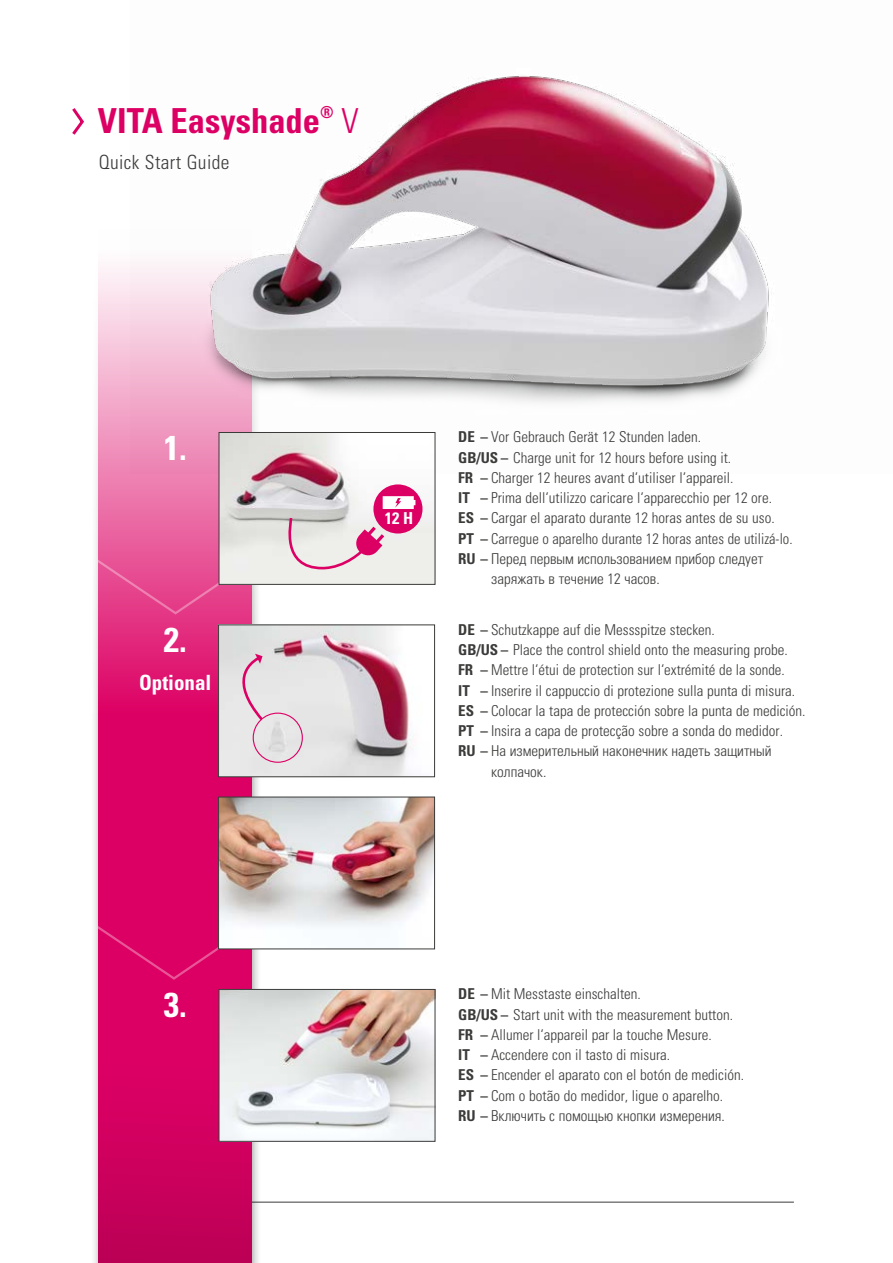
<style>
.page{position:relative;width:893px;height:1263px;background:#fff}
.page>*{position:absolute;margin:0;border:0;box-sizing:border-box;transform-origin:0 0}
.t1{font:700 condensed 34.5px "Univers LT";color:#dd0064}
.t2{font:700 condensed 34.5px "Univers LT";color:#fff}
.t3{font:700 condensed 21px "Univers LT";color:#fff}
.t4{font:300 condensed 19.5px "Univers LT";letter-spacing:.02em;color:#3b3b3a}
.t5{font:700 condensed 16.5px "Univers LT";color:#fff}
.t6{font:300 condensed 15px/20.2px "Univers LT";color:#3b3b3a}
.t7{font:15px/20.2px "Univers LTCYR 47 Light Cond";color:#3b3b3a}
.s1{font-weight:300}
.s2{font-weight:700}
.s3{font-family:"Univers LTCYR 67 Bold Cond"}
.s4{font-family:"Univers LT";font-weight:700;font-stretch:condensed}
</style>
<div class="page">
<hr style="left:99px;top:1202px;width:695px;height:1px;background:#3b3b3a">
<div style="left:91px;top:225px;width:171px;height:1038px;background:#000;opacity:.4"></div>
<svg style="left:99px;top:230px;width:153px;height:1033px;background:#db2074"></svg>
<svg style="left:99px;top:558px;width:153px;height:58px;background:#e5478e"></svg>
<div style="left:99px;top:923px;width:153px;height:58px;background:#dd0064"></div>
<img style="left:130px;top:76px;width:639px;height:397px">
<svg style="left:72px;top:108px;width:12px;height:27px"></svg>
<img style="left:221px;top:434px;width:212px;height:149px">
<div style="left:219px;top:432px;width:216px;height:153px;border:1px solid #3b3b3a"></div>
<img style="left:220px;top:627px;width:192px;height:148px">
<div style="left:218px;top:625px;width:217px;height:152px;border:1px solid #3b3b3a"></div>
<img style="left:220px;top:799px;width:213px;height:148px">
<div style="left:218px;top:797px;width:217px;height:152px;border:1px solid #3b3b3a"></div>
<img style="left:221px;top:991px;width:212px;height:148px">
<div style="left:373px;top:484px;width:49px;height:49px;background:#dd0064;border-radius:50%"></div>
<svg style="left:383px;top:496px;width:32px;height:13px"></svg>
<svg style="left:280px;top:515px;width:104px;height:56px;background:#e5c6d0"></svg>
<svg style="left:229px;top:654px;width:36px;height:69px;background:#e4d0d9"></svg>
<div style="left:253px;top:713px;width:50px;height:50px;border:1px solid #dd0064;border-radius:50%"></div>
<h1 class="t1" style="left:98px;top:100px;width:262px">VITA Easyshade<sup>®</sup> <span class="s1">V</span></h1>
<h3 class="t4" style="left:99px;top:150px;width:132px">Quick Start Guide</h3>
<h1 class="t2" style="left:164px;top:426px;width:24px">1.</h1>
<h1 class="t2" style="left:164px;top:618px;width:24px">2.</h1>
<h2 class="t3" style="left:139px;top:670px;width:74px">Optional</h2>
<h1 class="t2" style="left:164px;top:983px;width:24px">3.</h1>
<p class="t5" style="left:385px;top:508px;width:30px">12 H</p>
<p class="t6" style="left:458px;top:427px;width:336px"><span class="s2">DE –</span> Vor Gebrauch Gerät 12 Stunden laden.<br><span class="s2">GB/US –</span> Charge unit for 12 hours before using it.<br><span class="s2">FR –</span> Charger 12 heures avant d‘utiliser l‘appareil.<br><span class="s2">IT –</span> Prima dell‘utilizzo caricare l‘apparecchio per 12 ore.<br><span class="s2">ES –</span> Cargar el aparato durante 12 horas antes de su uso.<br><span class="s2">PT –</span> Carregue o aparelho durante 12 horas antes de utilizá-lo.</p>
<p class="t7" style="left:491px;top:548px;width:274px;text-indent:-33px"><span class="s3">RU</span> <span class="s4">–</span> Перед первым использованием прибор следует заряжать в течение 12 часов.</p>
<p class="t6" style="left:458px;top:619px;width:349px"><span class="s2">DE –</span> Schutzkappe auf die Messspitze stecken.<br><span class="s2">GB/US –</span> Place the control shield onto the measuring probe.<br><span class="s2">FR –</span> Mettre l‘étui de protection sur l‘extrémité de la sonde.<br><span class="s2">IT –</span> Inserire il cappuccio di protezione sulla punta di misura.<br><span class="s2">ES –</span> Colocar la tapa de protección sobre la punta de medición.<br><span class="s2">PT –</span> Insira a capa de protecção sobre a sonda do medidor.</p>
<p class="t7" style="left:491px;top:740px;width:282px;text-indent:-33px"><span class="s4">RU –</span> На измерительный наконечник надеть защитный колпачок.</p>
<p class="t6" style="left:458px;top:984px;width:287px"><span class="s2">DE –</span> Mit Messtaste einschalten.<br><span class="s2">GB/US –</span> Start unit with the measurement button.<br><span class="s2">FR –</span> Allumer l‘appareil par la touche Mesure.<br><span class="s2">IT –</span> Accendere con il tasto di misura.<br><span class="s2">ES –</span> Encender el aparato con el botón de medición.<br><span class="s2">PT –</span> Com o botão do medidor, ligue o aparelho.</p>
<p class="t7" style="left:458px;top:1104px;width:268px"><span class="s4">RU –</span> Включить с помощью кнопки измерения.</p>
</div>
